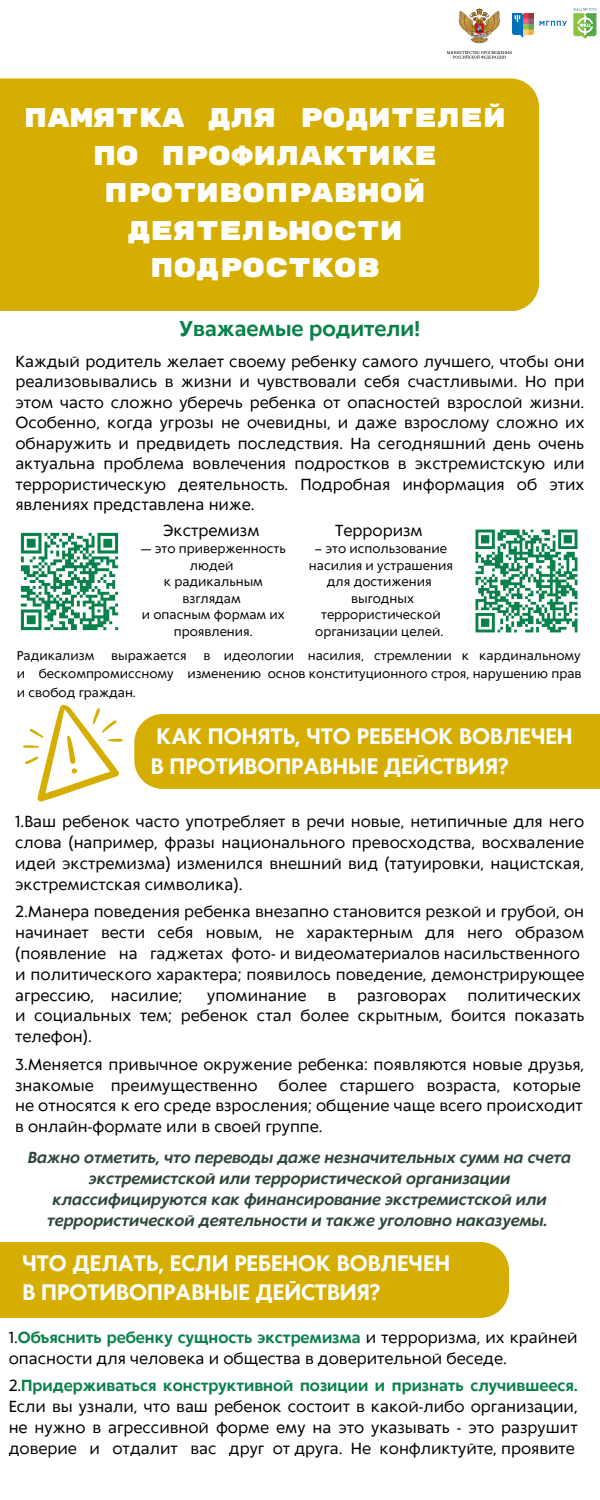
<style>
.page{position:relative;width:600px;height:1500px;background:#fff}
.page>*{position:absolute;margin:0;border:0;box-sizing:border-box;transform-origin:0 0}
.t1{font:27px/37.5px "Rubik Mono One";color:#fff;text-align:center}
.t2{font:700 21px "Klein Text";color:#fff}
.t3{font:700 20px "Klein Text";color:#09814a}
.t4{font:15px/20.8px "Klein Text";color:#000;text-align:justify}
.t5{font:italic 700 15px/21px "Klein Text";color:#2d4739;text-align:center}
.t6{font:12px/16.5px "Klein Text";color:#000;text-align:center}
.s1{font-weight:700;color:#09814a}
</style>
<div class="page">
<img style="left:577px;top:8px;width:20px;height:31px">
<img style="left:521px;top:8px;width:56px;height:30px">
<img style="left:446px;top:8px;width:75px;height:51px">
<div style="left:0;top:78px;width:539px;height:233px;background:#d6ae01"></div>
<div style="left:134px;top:714px;width:466px;height:75px;background:#d6ae01"></div>
<svg style="left:23px;top:705px;width:100px;height:97px"></svg>
<img style="left:20px;top:532px;width:99px;height:99px">
<img style="left:475px;top:529px;width:103px;height:104px">
<div style="left:0;top:1242px;width:509px;height:76px;background:#d6ae01"></div>
<p class="t1" style="left:24px;top:100px;width:483px">Памятка для родителей по профилактике противоправной деятельности подростков</p>
<p class="t3" style="left:180px;top:319px;width:242px">Уважаемые родители!</p>
<p class="t4" style="left:15px;top:352px;width:571px;line-height:20.5px">Каждый родитель желает своему ребенку самого лучшего, чтобы они реализовывались в жизни и чувствовали себя счастливыми. Но при этом часто сложно уберечь ребенка от опасностей взрослой жизни.<br>Особенно, когда угрозы не очевидны, и даже взрослому сложно их обнаружить и предвидеть последствия. На сегодняшний день очень актуальна проблема вовлечения подростков в экстремистскую или террористическую деятельность. Подробная информация об этих явлениях представлена ниже.</p>
<p class="t4" style="left:163px;top:521px;width:98px">Экстремизм</p>
<p class="t6" style="left:141px;top:541px;width:146px">— это приверженность людей</p>
<p class="t6" style="left:164px;top:574px;width:101px">к радикальным взглядам</p>
<p class="t6" style="left:142px;top:607px;width:145px">и опасным формам их проявления.</p>
<p class="t4" style="left:335px;top:521px;width:89px">Терроризм</p>
<p class="t6" style="left:309px;top:541px;width:145px">– это использование насилия и устрашения для достижения выгодных террористической организации целей.</p>
<p class="t6" style="left:17px;top:648px;width:79px">Радикализм</p>
<p class="t6" style="left:111px;top:648px;width:77px">выражается</p>
<p class="t6" style="left:203px;top:648px;width:379px">в идеологии насилия, стремлении к кардинальному</p>
<p class="t6" style="left:17px;top:667px;width:566px">и бескомпромиссному изменению основ конституционного строя, нарушению прав</p>
<p class="t6" style="left:17px;top:685px;width:121px">и свобод граждан.</p>
<p class="t2" style="left:157px;top:726px;width:418px">КАК ПОНЯТЬ, ЧТО РЕБЕНОК ВОВЛЕЧЕН</p>
<p class="t2" style="left:151px;top:755px;width:359px">В ПРОТИВОПРАВНЫЕ ДЕЙСТВИЯ?</p>
<p class="t4" style="left:15px;top:812px;width:571px">1.Ваш ребенок часто употребляет в речи новые, нетипичные для него слова (например, фразы национального превосходства, восхваление идей экстремизма) изменился внешний вид (татуировки, нацистская, экстремистская символика).</p>
<p class="t4" style="left:15px;top:902px;width:571px">2.Манера поведения ребенка внезапно становится резкой и грубой, он начинает вести себя новым, не характерным для него образом (появление на гаджетах фото- и видеоматериалов насильственного</p>
<p class="t4" style="left:15px;top:965px;width:571px">и политического характера; появилось поведение, демонстрирующее агрессию, насилие;</p>
<p class="t4" style="left:207px;top:986px;width:101px">упоминание</p>
<p class="t4" style="left:327px;top:986px;width:10px">в</p>
<p class="t4" style="left:357px;top:986px;width:91px">разговорах</p>
<p class="t4" style="left:467px;top:986px;width:115px">политических</p>
<p class="t4" style="left:15px;top:1007px;width:571px">и социальных тем; ребенок стал более скрытным, боится показать телефон).</p>
<p class="t4" style="left:15px;top:1055px;width:571px">3.Меняется привычное окружение ребенка: появляются новые друзья, знакомые преимущественно</p>
<p class="t4" style="left:279px;top:1076px;width:304px">более старшего возраста, которые</p>
<p class="t4" style="left:15px;top:1097px;width:569px">не относятся к его среде взросления; общение чаще всего происходит</p>
<p class="t4" style="left:15px;top:1117px;width:309px">в онлайн-формате или в своей группе.</p>
<p class="t5" style="left:28px;top:1148px;width:545px">Важно отметить, что переводы даже незначительных сумм на счета экстремистской или террористической организации классифицируются как финансирование экстремистской или террористической деятельности и также уголовно наказуемы.</p>
<p class="t2" style="left:23px;top:1253px;width:429px">ЧТО ДЕЛАТЬ, ЕСЛИ РЕБЕНОК ВОВЛЕЧЕН</p>
<p class="t2" style="left:23px;top:1282px;width:359px">В ПРОТИВОПРАВНЫЕ ДЕЙСТВИЯ?</p>
<p class="t4" style="left:9px;top:1328px;width:571px">1.<span class="s1">Объяснить ребенку сущность экстремизма</span> и терроризма, их крайней опасности для человека и общества в доверительной беседе.</p>
<p class="t4" style="left:9px;top:1377px;width:571px">2.<span class="s1">Придерживаться конструктивной позиции и признать случившееся.<br></span>Если вы узнали, что ваш ребенок состоит в какой-либо организации, не нужно в агрессивной форме ему на это указывать - это разрушит доверие и отдалит вас друг от друга. Не конфликтуйте, проявите</p>
</div>
